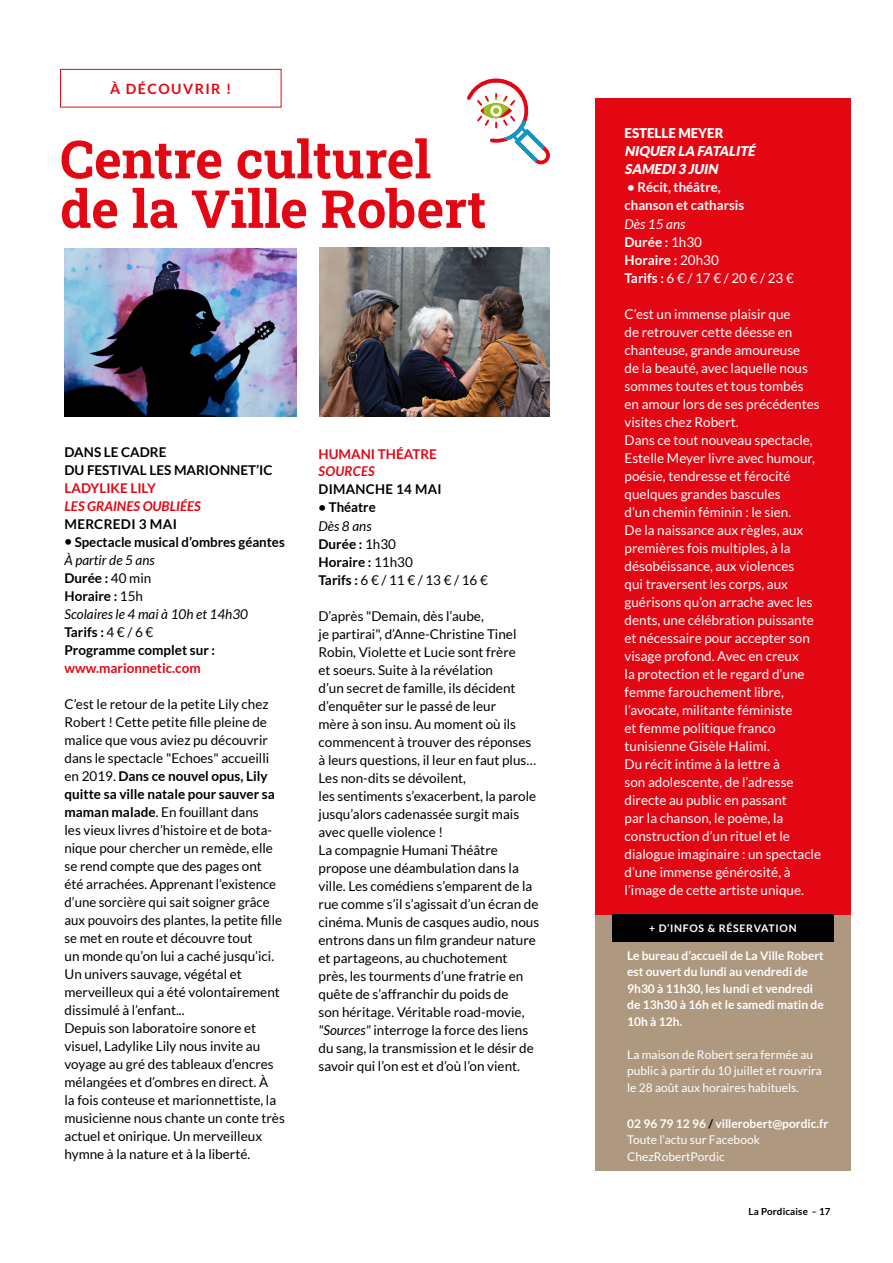
<style>
.page{position:relative;width:893px;height:1263px;background:#fff}
.page>*{position:absolute;margin:0;border:0;box-sizing:border-box;transform-origin:0 0}
.t1{font:52.5px/49.5px "Roboto Slab";color:#e30613}
.t2{font:700 14.25px "Lato";letter-spacing:.1em;color:#e30613}
.t3{font:13.5px/18px "Lato";color:#000}
.t4{font:13.5px/18px "Lato";color:#fff}
.t5{font:700 13.5px/18px "Lato";color:#000}
.t6{font:700 13.5px "Lato";color:#e30613}
.t7{font:700 13.5px/18px "Lato";color:#fff}
.t8{font:italic 900 13.5px/18px "Lato";color:#fff}
.t9{font:700 13.5px "Lato";letter-spacing:.025em;color:#000}
.t10{font:italic 700 13.5px "Lato";color:#e30613}
.t11{font:900 13.5px "Lato";color:#fff}
.t12{font:italic 700 13.5px "Lato";letter-spacing:.025em;color:#e30613}
.t13{font:12px/16.5px "Lato";color:#fff}
.t14{font:700 12px/16.5px "Lato";color:#fff}
.t15{font:700 10.5px "Lato";letter-spacing:.07em;color:#fff}
.t16{font:700 9.75px "Lato";letter-spacing:.015em;color:#000}
.s1{font-weight:400;font-style:italic}
.s2{font-weight:400}
.s3{font-weight:700}
.s4{font-style:italic}
.s5{font-weight:700;color:#000}
</style>
<div class="page">
<img style="left:320px;top:247px;width:230px;height:169px">
<img style="left:64px;top:248px;width:232px;height:168px">
<div style="left:595px;top:914px;width:255px;height:257px;background:#ae987f"></div>
<div style="left:595px;top:98px;width:255px;height:816px;background:#e30613"></div>
<div style="left:612px;top:915px;width:221px;height:27px;background:#000"></div>
<svg style="left:467px;top:78px;width:83px;height:86px"></svg>
<div style="left:60px;top:69px;width:221px;height:38px;border:1px solid #e30613"></div>
<p class="t2" style="left:110px;top:81px;width:123px">À DÉCOUVRIR !</p>
<h1 class="t1" style="left:60px;top:133px;width:428px">Centre culturel de la Ville Robert</h1>
<p class="t5" style="left:64px;top:443px;width:210px">DANS LE CADRE<br>DU FESTIVAL LES MARIONNET’IC</p>
<p class="t6" style="left:64px;top:481px;width:93px">LADYLIKE LILY</p>
<p class="t10" style="left:64px;top:499px;width:138px">LES GRAINES OUBLIÉES</p>
<p class="t9" style="left:64px;top:517px;width:114px">MERCREDI 3 MAI</p>
<p class="t5" style="left:64px;top:533px;width:222px">• Spectacle musical d’ombres géantes</p>
<p class="t5" style="left:64px;top:551px;width:185px"><span class="s1">À partir de 5 ans<br></span>Durée : <span class="s2">40 min<br></span>Horaire : <span class="s2">15h<br></span><span class="s1">Scolaires le 4 mai à 10h et 14h30<br></span>Tarifs : <span class="s2">4 € / 6 €<br></span>Programme complet sur :</p>
<p class="t6" style="left:64px;top:661px;width:138px">www.marionnetic.com</p>
<p class="t3" style="left:64px;top:695px;width:222px">C’est le retour de la petite Lily chez Robert ! Cette petite fille pleine de malice que vous aviez pu découvrir dans le spectacle "Echoes" accueilli en 2019. <span class="s3">Dans ce nouvel opus, Lily quitte sa ville natale pour sauver sa maman malade</span>. En fouillant dans<br>les vieux livres d’histoire et de bota&shy;nique pour chercher un remède, elle se rend compte que des pages ont<br>été arrachées. Apprenant l’existence d’une sorcière qui sait soigner grâce aux pouvoirs des plantes, la petite fille se met en route et découvre tout<br>un monde qu’on lui a caché jusqu’ici.<br>Un univers sauvage, végétal et merveilleux qui a été volontairement dissimulé à l’enfant...<br>Depuis son laboratoire sonore et visuel, Ladylike Lily nous invite au voyage au gré des tableaux d’encres mélangées et d’ombres en direct. À<br>la fois conteuse et marionnettiste, la musicienne nous chante un conte très actuel et onirique. Un merveilleux hymne à la nature et à la liberté.</p>
<p class="t6" style="left:319px;top:446px;width:120px">HUMANI THÉATRE</p>
<p class="t12" style="left:319px;top:463px;width:58px">SOURCES</p>
<p class="t9" style="left:319px;top:481px;width:125px">DIMANCHE 14 MAI</p>
<p class="t5" style="left:319px;top:498px;width:59px">• Théatre</p>
<p class="t3" style="left:319px;top:517px;width:171px"><span class="s4">Dès 8 ans<br></span><span class="s3">Durée :</span> 1h30<br><span class="s3">Horaire :</span> 11h30<br><span class="s3">Tarifs :</span> 6 € / 11 € / 13 € / 16 €</p>
<p class="t3" style="left:319px;top:607px;width:222px">D’après "Demain, dès l’aube,<br>je partirai", d’Anne-Christine Tinel Robin, Violette et Lucie sont frère<br>et soeurs. Suite à la révélation<br>d’un secret de famille, ils décident d’enquêter sur le passé de leur<br>mère à son insu. Au moment où ils commencent à trouver des réponses à leurs questions, il leur en faut plus… Les non-dits se dévoilent,<br>les sentiments s’exacerbent, la parole jusqu’alors cadenassée surgit mais avec quelle violence !<br>La compagnie Humani Théâtre propose une déambulation dans la ville. Les comédiens s’emparent de la rue comme s’il s’agissait d’un écran de cinéma. Munis de casques audio, nous entrons dans un film grandeur nature et partageons, au chuchotement près, les tourments d’une fratrie en quête de s’affranchir du poids de<br>son héritage. Véritable road-movie, <span class="s4">"Sources"</span> interroge la force des liens du sang, la transmission et le désir de savoir qui l’on est et d’où l’on vient.</p>
<p class="t11" style="left:625px;top:125px;width:100px">ESTELLE MEYER</p>
<p class="t8" style="left:625px;top:141px;width:135px">NIQUER LA FATALITÉ<br>SAMEDI3 JUIN</p>
<p class="t7" style="left:625px;top:177px;width:121px">• Récit, théâtre, chanson et catharsis</p>
<p class="t4" style="left:625px;top:215px;width:171px"><span class="s4">Dès 15 ans<br></span><span class="s3">Durée :</span> 1h30<br><span class="s3">Horaire :</span> 20h30<br><span class="s3">Tarifs :</span> 6 € / 17 € / 20 € / 23 €</p>
<p class="t4" style="left:625px;top:305px;width:198px">C’est un immense plaisir que<br>de retrouver cette déesse en chanteuse, grande amoureuse<br>de la beauté, avec laquelle nous sommes toutes et tous tombés en amour lors de ses précédentes visites chez Robert.<br>Dans ce tout nouveau spectacle,<br>Estelle Meyer livre avec humour, poésie, tendresse et férocité quelques grandes bascules<br>d’un chemin féminin : le sien.<br>De la naissance aux règles, aux premières fois multiples, à la désobéissance, aux violences<br>qui traversent les corps, aux guérisons qu’on arrache avec les dents, une célébration puissante et nécessaire pour accepter son visage profond. Avec en creux<br>la protection et le regard d’une femme farouchement libre, l’avocate, militante féministe<br>et femme politique franco tunisienne Gisèle Halimi.<br>Du récit intime à la lettre à<br>son adolescente, de l’adresse directe au public en passant<br>par la chanson, le poème, la construction d’un rituel et le dialogue imaginaire : un spectacle d’une immense générosité, à l’image de cette artiste unique.</p>
<p class="t15" style="left:649px;top:922px;width:149px">+ D’INFOS &amp; RÉSERVATION</p>
<p class="t14" style="left:627px;top:947px;width:198px">Le bureau d’accueil de La Ville Robert est ouvert du lundi au vendredi de<br>9h30 à 11h30, les lundi et vendredi de 13h30 à 16h et le samedi matin de<br>10h à 12h.</p>
<p class="t13" style="left:627px;top:1046px;width:196px">La maison de Robert sera fermée au public à partir du 10 juillet et rouvrira le 28 août aux horaires habituels.</p>
<p class="t13" style="left:627px;top:1115px;width:203px"><span class="s3">02 96 79 12 96</span> <span class="s5">/</span> <span class="s3">villerobert@pordic.fr<br></span>Toute l’actu sur Facebook<br>ChezRobertPordic</p>
<p class="t16" style="left:749px;top:1206px;width:83px">La Pordicaise <span class="s2">--</span> 17</p>
</div>
